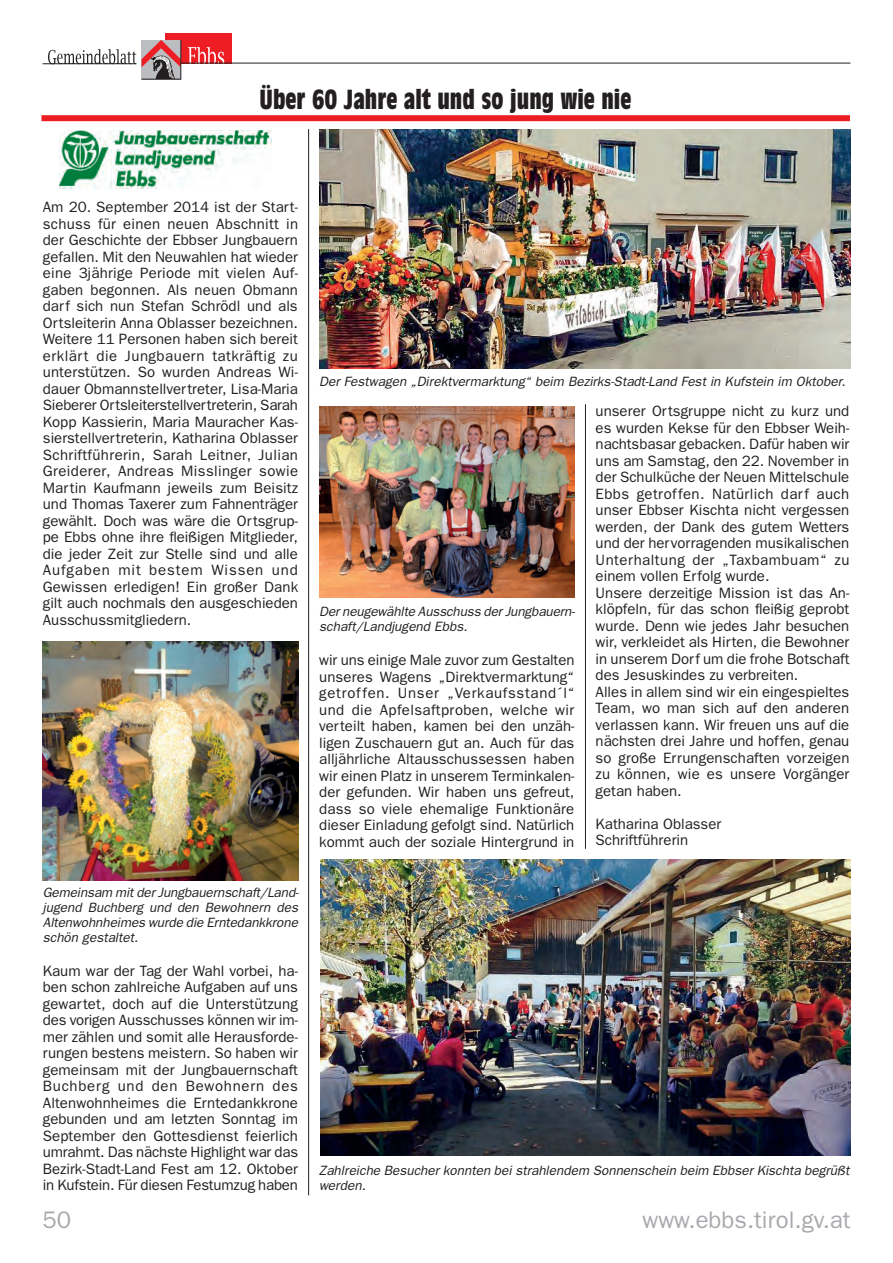
<style>
.page{position:relative;width:893px;height:1263px;background:#fff}
.page>*{position:absolute;margin:0;border:0;box-sizing:border-box;transform-origin:0 0}
.t1{font:700 condensed 27px "Antique Olive";color:#231f20}
.t2{font:24px "Franklin Gothic";color:#a8a9ad}
.t3{font:15px/16.5px "Franklin Gothic";color:#231f20;text-align:justify}
.t4{font:italic 13.5px/15px "Franklin Gothic";color:#231f20}
</style>
<div class="page">
<div style="left:165px;top:33px;width:67px;height:31px;background:#ee1d23"></div>
<hr style="left:43px;top:63px;width:93px;height:1px;background:#231f20">
<svg style="left:188px;top:47px;width:36px;height:16px"></svg>
<svg style="left:48px;top:40px;width:133px;height:40px"></svg>
<hr style="left:181px;top:63px;width:669px;height:1px;background:#231f20">
<div style="left:41px;top:115px;width:809px;height:6px;background:#ee1d23"></div>
<img style="left:60px;top:131px;width:212px;height:57px">
<img style="left:319px;top:129px;width:532px;height:239px">
<img style="left:43px;top:641px;width:255px;height:240px">
<img style="left:319px;top:406px;width:256px;height:192px">
<img style="left:320px;top:859px;width:531px;height:296px">
<hr style="left:308px;top:129px;width:1px;height:1066px;background:#231f20">
<hr style="left:585px;top:404px;width:1px;height:445px;background:#231f20">
<h1 class="t1" style="left:260px;top:84px;width:373px">Über 60 Jahre alt und so jung wie nie</h1>
<p class="t3" style="left:43px;top:198px;width:257px">Am 20. September 2014 ist der Start&shy;schuss für einen neuen Abschnitt in der Geschichte der Ebbser Jungbauern gefallen. Mit den Neuwahlen hat wieder eine 3jährige Periode mit vielen Auf&shy;gaben begonnen. Als neuen Obmann darf sich nun Stefan Schrödl und als Ortsleiterin Anna Oblasser bezeichnen.<br>Weitere 11 Personen haben sich bereit erklärt die Jungbauern tatkräftig zu unterstützen. So wurden Andreas Wi&shy;dauer Obmannstellvertreter, Lisa-Maria Sieberer Ortsleiterstellvertreterin, Sarah Kopp Kassierin, Maria Mauracher Kas&shy;sierstellvertreterin, Katharina Oblasser Schriftführerin, Sarah Leitner, Julian Greiderer, Andreas Misslinger sowie Martin Kaufmann jeweils zum Beisitz und Thomas Taxerer zum Fahnenträger gewählt. Doch was wäre die Ortsgrup&shy;pe Ebbs ohne ihre fleißigen Mitglieder, die jeder Zeit zur Stelle sind und alle Aufgaben mit bestem Wissen und Gewissen erledigen! Ein großer Dank gilt auch nochmals den ausgeschieden Ausschussmitgliedern.</p>
<p class="t4" style="left:43px;top:884px;width:257px;text-align:justify">Gemeinsam mit der Jungbauernschaft/Land&shy;jugend Buchberg und den Bewohnern des Altenwohnheimes wurde die Erntedankkrone schön gestaltet.</p>
<p class="t3" style="left:43px;top:962px;width:257px">Kaum war der Tag der Wahl vorbei, ha&shy;ben schon zahlreiche Aufgaben auf uns gewartet, doch auf die Unterstützung des vorigen Ausschusses können wir im&shy;mer zählen und somit alle Herausforde&shy;rungen bestens meistern. So haben wir gemeinsam mit der Jungbauernschaft Buchberg und den Bewohnern des Altenwohnheimes die Erntedankkrone gebunden und am letzten Sonntag im September den Gottesdienst feierlich umrahmt. Das nächste Highlight war das Bezirk-Stadt-Land Fest am 12. Oktober in Kufstein. Für diesen Festumzug haben</p>
<p class="t4" style="left:319px;top:373px;width:528px">Der Festwagen „Direktvermarktung“ beim Bezirks-Stadt-Land Fest in Kufstein im Oktober.</p>
<p class="t4" style="left:319px;top:604px;width:257px">Der neugewählte Ausschuss der Jungbauern&shy;schaft/Landjugend Ebbs.</p>
<p class="t3" style="left:319px;top:651px;width:257px">wir uns einige Male zuvor zum Gestalten unseres Wagens „Direktvermarktung“ getroffen. Unser „Verkaufsstand´l“ und die Apfelsaftproben, welche wir verteilt haben, kamen bei den unzäh&shy;ligen Zuschauern gut an. Auch für das alljährliche Altausschussessen haben wir einen Platz in unserem Terminkalen&shy;der gefunden. Wir haben uns gefreut, dass so viele ehemalige Funktionäre dieser Einladung gefolgt sind. Natürlich kommt auch der soziale Hintergrund in</p>
<p class="t3" style="left:596px;top:403px;width:255px;text-align:left">unserer Ortsgruppe nicht zu kurz und es wurden Kekse für den Ebbser Weih&shy;nachtsbasar gebacken. Dafür haben wir uns am Samstag, den 22. November in der Schulküche der Neuen Mittelschule Ebbs getroffen. Natürlich darf auch unser Ebbser Kischta nicht vergessen werden, der Dank des gutem Wetters und der hervorragenden musikalischen Unterhaltung der „Taxbambuam“ zu einem vollen Erfolg wurde.<br>Unsere derzeitige Mission ist das An&shy;klöpfeln, für das schon fleißig geprobt wurde. Denn wie jedes Jahr besuchen wir, verkleidet als Hirten, die Bewohner in unserem Dorf um die frohe Botschaft des Jesuskindes zu verbreiten.<br>Alles in allem sind wir ein eingespieltes Team, wo man sich auf den anderen verlassen kann. Wir freuen uns auf die nächsten drei Jahre und hoffen, genau so große Errungenschaften vorzeigen zu können, wie es unsere Vorgänger getan haben.</p>
<p class="t3" style="left:596px;top:815px;width:127px">Katharina Oblasser<br>Schriftführerin</p>
<p class="t4" style="left:319px;top:1162px;width:532px">Zahlreiche Besucher konnten bei strahlendem Sonnenschein beim Ebbser Kischta begrüßt werden.</p>
<h2 class="t2" style="left:43px;top:1206px;width:30px">50</h2>
<h2 class="t2" style="left:642px;top:1206px;width:209px">www.ebbs.tirol.gv.at</h2>
</div>
